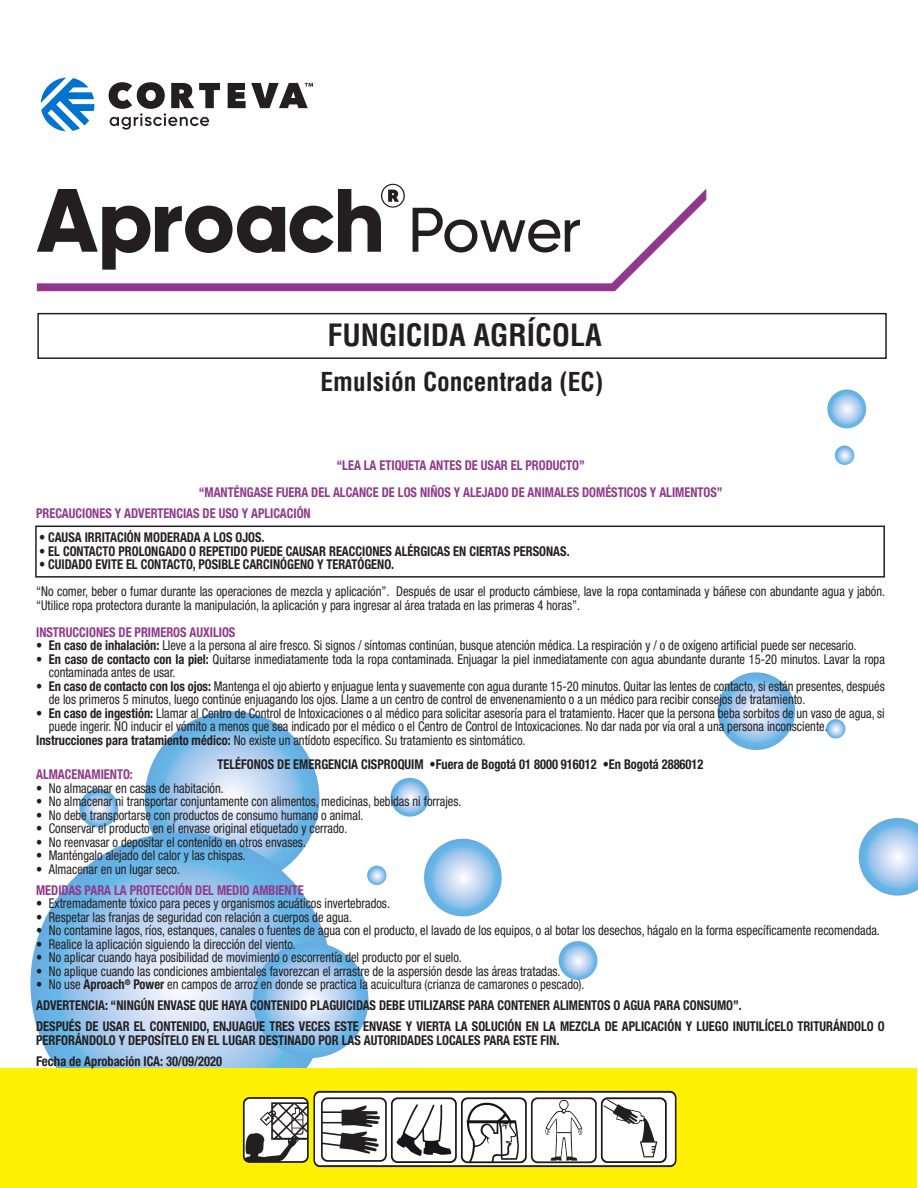
<style>
.page{position:relative;width:918px;height:1188px;background:#fff}
.page>*{position:absolute;margin:0;border:0;box-sizing:border-box;transform-origin:0 0}
.t1{font:700 condensed 30px "Helvetica";color:#231f20}
.t2{font:700 condensed 25.5px "Helvetica";color:#231f20}
.t3{font:condensed 13.5px/13.5px "Helvetica Neue LT Std";color:#231f20;scale:.92 1}
.t4{font:700 condensed 13.5px/21px "Helvetica Neue LT Std";color:#231f20;scale:.92 1}
.t5{font:700 condensed 13.5px/27px "Helvetica Neue LT Std";color:#91388c;text-align:center;scale:.92 1}
.s1{font-weight:400}
.s2{font-weight:700}
</style>
<div class="page">
<svg style="left:145px;top:711px;width:174px;height:175px;background:#9bc7ec"></svg>
<svg style="left:30px;top:833px;width:303px;height:302px;background:#a0c9eb"></svg>
<svg style="left:253px;top:942px;width:115px;height:116px;background:#96c5eb"></svg>
<svg style="left:424px;top:839px;width:78px;height:77px;background:#96c5eb"></svg>
<svg style="left:717px;top:672px;width:78px;height:78px;background:#97c6eb"></svg>
<svg style="left:859px;top:818px;width:59px;height:78px"></svg>
<svg style="left:391px;top:778px;width:38px;height:39px"></svg>
<svg style="left:559px;top:941px;width:38px;height:39px"></svg>
<svg style="left:79px;top:789px;width:39px;height:39px"></svg>
<svg style="left:827px;top:389px;width:39px;height:39px"></svg>
<svg style="left:835px;top:446px;width:19px;height:19px"></svg>
<svg style="left:826px;top:719px;width:19px;height:20px"></svg>
<svg style="left:367px;top:866px;width:20px;height:19px"></svg>
<div style="left:0;top:1069px;width:917px;height:119px;background:#fff101"></div>
<svg style="left:243px;top:1091px;width:433px;height:76px;background:#c2c1b9"></svg>
<svg style="left:41px;top:78px;width:53px;height:53px"></svg>
<svg style="left:228px;top:83px;width:85px;height:25px"></svg>
<svg style="left:109px;top:82px;width:111px;height:48px"></svg>
<svg style="left:37px;top:189px;width:669px;height:102px"></svg>
<svg style="left:37px;top:184px;width:368px;height:86px"></svg>
<svg style="left:413px;top:208px;width:167px;height:45px"></svg>
<div style="left:37px;top:313px;width:850px;height:46px;border:2px solid #231f20"></div>
<div style="left:35px;top:526px;width:850px;height:52px;border:2px solid #231f20"></div>
<h1 class="t1" style="left:328px;top:316px;width:276px">FUNGICIDA AGRÍCOLA</h1>
<h2 class="t2" style="left:321px;top:366px;width:284px">Emulsión Concentrada (EC)</h2>
<p class="t5" style="left:199px;top:452px;width:571px">“LEA LA ETIQUETA ANTES DE USAR EL PRODUCTO”<br>“MANTÉNGASE FUERA DEL ALCANCE DE LOS NIÑOS Y ALEJADO DE ANIMALES DOMÉSTICOS Y ALIMENTOS”</p>
<p class="t5" style="left:36px;top:500px;width:300px">PRECAUCIONES Y ADVERTENCIAS DE USO Y APLICACIÓN</p>
<p class="t4" style="left:39px;top:527px;width:247px"><span class="s1">•</span> CAUSA IRRITACIÓN MODERADA A LOS OJOS.</p>
<p class="t4" style="left:39px;top:540px;width:578px"><span class="s1">•</span> EL CONTACTO PROLONGADO O REPETIDO PUEDE CAUSAR REACCIONES ALÉRGICAS EN CIERTAS PERSONAS.</p>
<p class="t3" style="left:36px;top:551px;width:924px;line-height:27px">• <span class="s2">CUIDADO EVITE EL CONTACTO, POSIBLE CARCINÓGENO Y TERATÓGENO.<br></span>“No comer, beber o fumar durante las operaciones de mezcla y aplicación”. Después de usar el producto cámbiese, lave la ropa contaminada y báñese con abundante agua y jabón.</p>
<p class="t3" style="left:36px;top:598px;width:593px">“Utilice ropa protectora durante la manipulación, la aplicación y para ingresar al área tratada en las primeras 4 horas”.</p>
<p class="t5" style="left:36px;top:618px;width:218px">INSTRUCCIONES DE PRIMEROS AUXILIOS</p>
<p class="t3" style="left:36px;top:638px;width:893px">• <span class="s2">En caso de inhalación:</span> Lleve a la persona al aire fresco. Si signos / síntomas continúan, busque atención médica. La respiración y / o de oxígeno artificial puede ser necesario.</p>
<p class="t3" style="left:49px;top:652px;width:910px;text-indent:-13px">• <span class="s2">En caso de contacto con la piel:</span> Quitarse inmediatamente toda la ropa contaminada. Enjuagar la piel inmediatamente con agua abundante durante 15-20 minutos. Lavar la ropa contaminada antes de usar.</p>
<p class="t3" style="left:49px;top:679px;width:910px;text-indent:-13px">• <span class="s2">En caso de contacto con los ojos:</span> Mantenga el ojo abierto y enjuague lenta y suavemente con agua durante 15-20 minutos. Quitar las lentes de contacto, si están presentes, después de los primeros 5 minutos, luego continúe enjuagando los ojos. Llame a un centro de control de envenenamiento o a un médico para recibir consejos de tratamiento.</p>
<p class="t3" style="left:36px;top:706px;width:924px">• <span class="s2">En caso de ingestión:</span> Llamar al Centro de Control de Intoxicaciones o al médico para solicitar asesoría para el tratamiento. Hacer que la persona beba sorbitos de un vaso de agua, si</p>
<p class="t3" style="left:49px;top:719px;width:848px">puede ingerir. NO inducir el vómito a menos que sea indicado por el médico o el Centro de Control de Intoxicaciones. No dar nada por vía oral a una persona inconsciente.</p>
<p class="t3" style="left:36px;top:733px;width:534px"><span class="s2">Instrucciones para tratamiento médico:</span> No existe un antídoto específico. Su tratamiento es sintomático.</p>
<p class="t4" style="left:217px;top:753px;width:530px">TELÉFONOS DE EMERGENCIA CISPROQUIM <span class="s1">•</span>Fuera de Bogotá 01 8000 916012 <span class="s1">•</span>En Bogotá 2886012</p>
<p class="t5" style="left:36px;top:761px;width:107px">ALMACENAMIENTO:</p>
<p class="t3" style="left:36px;top:781px;width:205px">• No almacenar en casas de habitación.</p>
<p class="t3" style="left:36px;top:794px;width:464px">• No almacenar ni transportar conjuntamente con alimentos, medicinas, bebidas ni forrajes.</p>
<p class="t3" style="left:36px;top:808px;width:357px">• No debe transportarse con productos de consumo humano o animal.</p>
<p class="t3" style="left:36px;top:821px;width:340px">• Conservar el producto en el envase original etiquetado y cerrado.</p>
<p class="t3" style="left:36px;top:835px;width:295px">• No reenvasar o depositar el contenido en otros envases.</p>
<p class="t3" style="left:36px;top:848px;width:229px">• Manténgalo alejado del calor y las chispas.</p>
<p class="t3" style="left:36px;top:862px;width:158px">• Almacenar en un lugar seco.</p>
<p class="t5" style="left:36px;top:876px;width:292px">MEDIDAS PARA LA PROTECCIÓN DEL MEDIO AMBIENTE</p>
<p class="t3" style="left:36px;top:897px;width:386px">• Extremadamente tóxico para peces y organismos acuáticos invertebrados.</p>
<p class="t3" style="left:36px;top:910px;width:345px">• Respetar las franjas de seguridad con relación a cuerpos de agua.</p>
<p class="t3" style="left:36px;top:924px;width:919px">• No contamine lagos, ríos, estanques, canales o fuentes de agua con el producto, el lavado de los equipos, o al botar los desechos, hágalo en la forma específicamente recomendada.</p>
<p class="t3" style="left:36px;top:937px;width:284px">• Realice la aplicación siguiendo la dirección del viento.</p>
<p class="t3" style="left:36px;top:951px;width:464px">• No aplicar cuando haya posibilidad de movimiento o escorrentía del producto por el suelo.</p>
<p class="t3" style="left:36px;top:964px;width:572px">• No aplique cuando las condiciones ambientales favorezcan el arrastre de la aspersión desde las áreas tratadas.</p>
<p class="t4" style="left:36px;top:974px;width:924px"><span class="s1">• No use</span> Aproach<sup>®</sup> Power <span class="s1">en campos de arroz en donde se practica la acuicultura (crianza de camarones o pescado).<br></span>ADVERTENCIA: “NINGÚN ENVASE QUE HAYA CONTENIDO PLAGUICIDAS DEBE UTILIZARSE PARA CONTENER ALIMENTOS O AGUA PARA CONSUMO”.<br>DESPUÉS DE USAR EL CONTENIDO, ENJUAGUE TRES VECES ESTE ENVASE Y VIERTA LA SOLUCIÓN EN LA MEZCLA DE APLICACIÓN Y LUEGO INUTILÍCELO TRITURÁNDOLO O</p>
<p class="t4" style="left:36px;top:1029px;width:570px">PERFORÁNDOLO Y DEPOSÍTELO EN EL LUGAR DESTINADO POR LAS AUTORIDADES LOCALES PARA ESTE FIN.<br>Fecha de Aprobación ICA: 30/09/2020</p>
</div>
